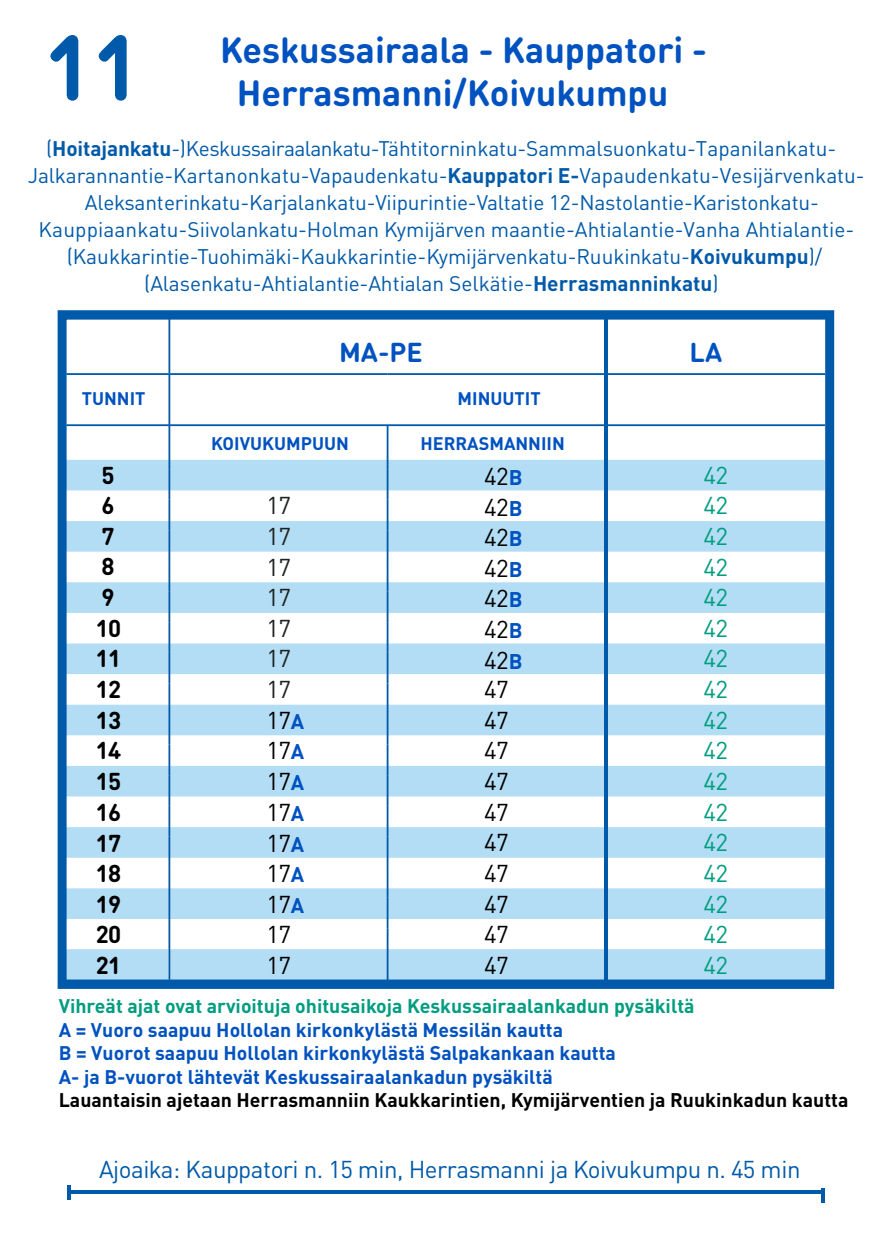
<style>
.page{position:relative;width:893px;height:1259px;background:#fff}
.page>*{position:absolute;margin:0;border:0;box-sizing:border-box;transform-origin:0 0}
.t1{font:700 36px/43.2px "DIN Round OT";color:#0052c0}
.t2{font:700 27px "DIN Round OT";color:#0052c0}
.t3{font:24px/30.6px "DINOT";letter-spacing:-.03em;color:#000;text-align:justify}
.t4{font:24px "DINOT";letter-spacing:-.02em;color:#005aa9}
.t5{font:24px "DINOT";letter-spacing:-.03em;color:#009d80}
.t6{font:700 24px/30.6px "DIN Round OT";letter-spacing:-.03em;color:#000}
.t7{font:24px "DINOT";letter-spacing:-.03em;color:#1f2320}
.t8{font:21px "DINOT";letter-spacing:-.01em;color:#005aa9}
.t9{font:700 19.5px/23.4px "DINOT";color:#0052c0}
.t10{font:700 19.5px "DINOT";color:#000}
.t11{font:700 19.5px "DINOT";color:#009d80}
.t12{font:700 18px "DINOT";color:#0052c0}
.s1{font-weight:700}
.s2{font-weight:700;font-size:21px;color:#0052c0}
</style>
<div class="page">
<img style="left:50px;top:36px;width:77px;height:65px">
<svg style="left:58px;top:310px;width:776px;height:679px"></svg>
<hr style="left:69px;top:1190px;width:754px;height:3px;background:#005aa9">
<hr style="left:67px;top:1185px;width:4px;height:14px;background:#005aa9">
<hr style="left:821px;top:1188px;width:3px;height:14px;background:#005aa9">
<hr style="left:387px;top:928px;width:1px;height:55px;background:#005aa9">
<h1 class="t1" style="left:237px;top:28px;width:472px;text-indent:-17px">Keskussairaala - Kauppatori -<br>Herrasmanni/Koivukumpu</h1>
<p class="t8" style="left:46px;top:135px;width:792px">(<span class="s1">Hoitajankatu</span>-)Keskussairaalankatu-Tähtitorninkatu-Sammalsuonkatu-Tapanilankatu-</p>
<p class="t8" style="left:28px;top:162px;width:839px">Jalkarannantie-Kartanonkatu-Vapaudenkatu-<span class="s1">Kauppatori E-</span>Vapaudenkatu-Vesijärvenkatu-</p>
<p class="t8" style="left:85px;top:189px;width:736px">Aleksanterinkatu-Karjalankatu-Viipurintie-Valtatie 12-Nastolantie-Karistonkatu-</p>
<p class="t8" style="left:39px;top:216px;width:817px">Kauppiaankatu-Siivolankatu-Holman Kymijärven maantie-Ahtialantie-Vanha Ahtialantie-</p>
<p class="t8" style="left:67px;top:243px;width:757px">(Kaukkarintie-Tuohimäki-Kaukkarintie-Kymijärvenkatu-Ruukinkatu-<span class="s1">Koivukumpu</span>)/</p>
<p class="t8" style="left:144px;top:270px;width:576px">(Alasenkatu-Ahtialantie-Ahtialan Selkätie-<span class="s1">Herrasmanninkatu</span>)</p>
<p class="t2" style="left:339px;top:335px;width:85px">MA-PE</p>
<p class="t2" style="left:690px;top:335px;width:34px">LA</p>
<p class="t12" style="left:82px;top:387px;width:65px">TUNNIT</p>
<p class="t12" style="left:458px;top:387px;width:84px">MINUUTIT</p>
<p class="t12" style="left:211px;top:431px;width:139px">KOIVUKUMPUUN</p>
<p class="t12" style="left:420px;top:431px;width:146px">HERRASMANNIIN</p>
<p class="t3" style="left:484px;top:460px;width:40px">42<span class="s2">B</span></p>
<p class="t5" style="left:703px;top:460px;width:26px">42</p>
<p class="t6" style="left:101px;top:459px;width:15px">5<br>6</p>
<p class="t7" style="left:266px;top:491px;width:26px">17</p>
<p class="t5" style="left:703px;top:491px;width:26px">42</p>
<p class="t7" style="left:266px;top:521px;width:26px">17</p>
<p class="t5" style="left:703px;top:521px;width:26px">42</p>
<p class="t7" style="left:266px;top:552px;width:26px">17</p>
<p class="t5" style="left:703px;top:552px;width:26px">42</p>
<p class="t7" style="left:266px;top:582px;width:26px">17</p>
<p class="t5" style="left:703px;top:582px;width:26px">42</p>
<p class="t7" style="left:266px;top:613px;width:26px">17</p>
<p class="t5" style="left:703px;top:613px;width:26px">42</p>
<p class="t7" style="left:266px;top:644px;width:26px">17</p>
<p class="t5" style="left:703px;top:644px;width:26px">42</p>
<p class="t7" style="left:266px;top:674px;width:26px">17</p>
<p class="t3" style="left:484px;top:673px;width:26px">47</p>
<p class="t5" style="left:703px;top:674px;width:26px">42</p>
<p class="t3" style="left:484px;top:704px;width:26px">47</p>
<p class="t5" style="left:703px;top:705px;width:26px">42</p>
<p class="t3" style="left:484px;top:735px;width:26px">47</p>
<p class="t5" style="left:703px;top:735px;width:26px">42</p>
<p class="t3" style="left:484px;top:766px;width:26px">47</p>
<p class="t5" style="left:703px;top:766px;width:26px">42</p>
<p class="t3" style="left:484px;top:796px;width:26px">47</p>
<p class="t5" style="left:703px;top:797px;width:26px">42</p>
<p class="t3" style="left:484px;top:827px;width:26px">47</p>
<p class="t5" style="left:703px;top:828px;width:26px">42</p>
<p class="t3" style="left:484px;top:857px;width:26px">47</p>
<p class="t5" style="left:703px;top:858px;width:26px">42</p>
<p class="t3" style="left:484px;top:888px;width:26px">47</p>
<p class="t5" style="left:703px;top:889px;width:26px">42</p>
<p class="t3" style="left:266px;top:919px;width:26px">17</p>
<p class="t3" style="left:484px;top:919px;width:26px">47</p>
<p class="t5" style="left:703px;top:919px;width:26px">42</p>
<p class="t3" style="left:266px;top:949px;width:26px">17</p>
<p class="t5" style="left:703px;top:950px;width:26px">42</p>
<p class="t3" style="left:484px;top:491px;width:40px">42<span class="s2">B </span>42<span class="s2">B </span>42<span class="s2">B </span>42<span class="s2">B </span>42<span class="s2">B </span>42<span class="s2">B</span></p>
<p class="t6" style="left:96px;top:520px;width:27px">7<br>8<br>9<br>10<br>11<br>12<br>13<br>14<br>15<br>16<br>17<br>18<br>19<br>20<br>21</p>
<p class="t3" style="left:266px;top:704px;width:39px">17<span class="s2">A </span>17<span class="s2">A </span>17<span class="s2">A </span>17<span class="s2">A </span>17<span class="s2">A </span>17<span class="s2">A </span>17<span class="s2">A</span></p>
<p class="t3" style="left:484px;top:949px;width:26px">47</p>
<p class="t11" style="left:59px;top:993px;width:637px">Vihreät ajat ovat arvioituja ohitusaikoja Keskussairaalankadun pysäkiltä</p>
<p class="t9" style="left:59px;top:1017px;width:559px">A = Vuoro saapuu Hollolan kirkonkylästä Messilän kautta<br>B = Vuorot saapuu Hollolan kirkonkylästä Salpakankaan kautta<br>A- ja B-vuorot lähtevät Keskussairaalankadun pysäkiltä</p>
<p class="t10" style="left:59px;top:1087px;width:791px">Lauantaisin ajetaan Herrasmanniin Kaukkarintien, Kymijärventien ja Ruukinkadun kautta</p>
<p class="t4" style="left:99px;top:1154px;width:703px">Ajoaika: Kauppatori n. 15 min, Herrasmanni ja Koivukumpu n. 45 min</p>
</div>
